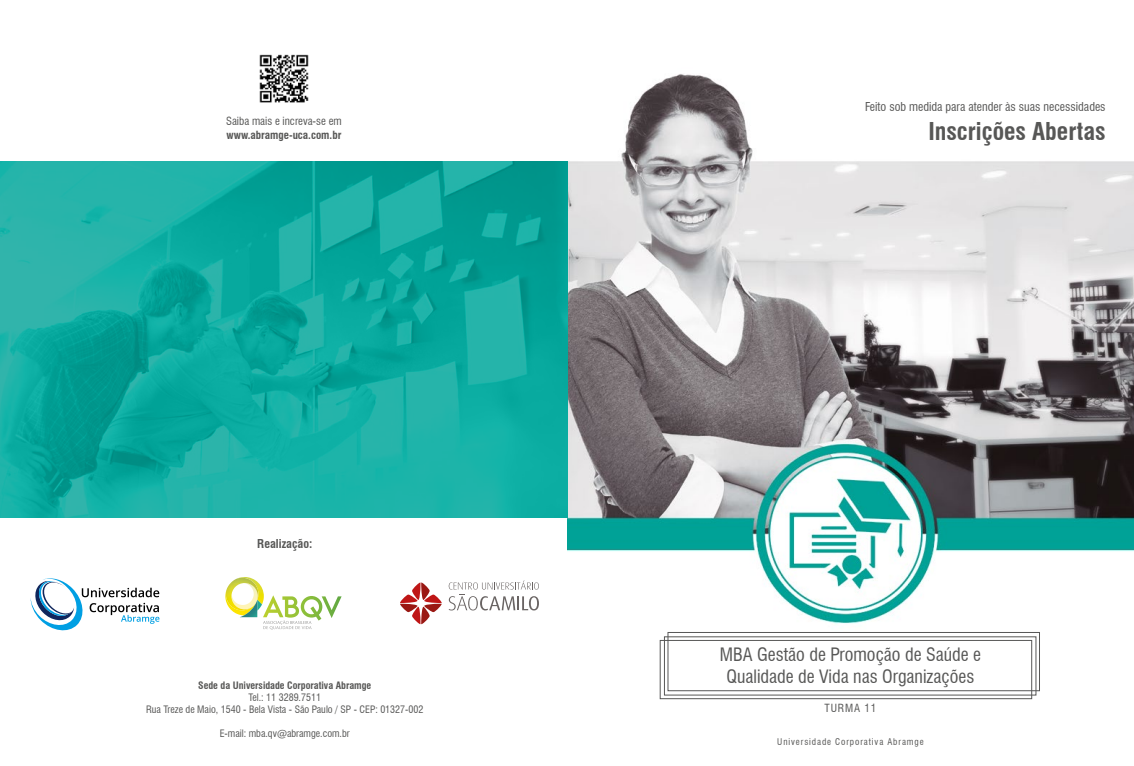
<style>
.page{position:relative;width:1134px;height:766px;background:#fff}
.page>*{position:absolute;margin:0;border:0;box-sizing:border-box;transform-origin:0 0}
.t1{font:700 condensed 24px "Swiss 721 BT";color:#575756}
.t2{font:condensed 18px/21.6px "Swiss 721 BT";color:#575756;text-align:center}
.t3{font:condensed 12px "Swiss 721 BT";color:#575756}
.t4{font:700 condensed 12px "Swiss 721 BT";color:#575756}
.t5{font:condensed 11px "Swiss 721 BT";color:#575756}
.t6{font:700 condensed 11px "Swiss 721 BT";color:#575756}
.t7{font:condensed 10px/12px "Swiss 721 BT";color:#575756;text-align:center}
.t8{font:700 condensed 10px "Swiss 721 BT";color:#575756}
.t9{font:condensed 9px "Swiss 721 BT";letter-spacing:.1em;color:#575756}
</style>
<div class="page">
<img style="left:568px;top:74px;width:566px;height:626px">
<div style="left:664px;top:636px;width:372px;height:59px;border:1px solid #575756"></div>
<div style="left:668px;top:632px;width:372px;height:58px;border:1px solid #575756"></div>
<div style="left:660px;top:640px;width:372px;height:58px;border:1px solid #575756"></div>
<img style="left:259px;top:54px;width:50px;height:49px">
<svg style="left:449px;top:580px;width:90px;height:30px"></svg>
<svg style="left:400px;top:582px;width:42px;height:43px"></svg>
<img style="left:227px;top:604px;width:4px;height:6px">
<img style="left:225px;top:577px;width:34px;height:27px">
<svg style="left:231px;top:583px;width:111px;height:46px"></svg>
<svg style="left:30px;top:578px;width:129px;height:53px"></svg>
<img style="left:0;top:162px;width:568px;height:355px">
<p class="t5" style="left:226px;top:115px;width:117px">Saiba mais e increva-se em</p>
<p class="t6" style="left:227px;top:128px;width:116px">www.abramge-uca.com.br</p>
<p class="t4" style="left:257px;top:536px;width:57px">Realização:</p>
<p class="t8" style="left:198px;top:679px;width:175px">Sede da Universidade Corporativa Abramge</p>
<p class="t7" style="left:146px;top:691px;width:279px">Tel.: 11 3289.7511<br>Rua Treze de Maio, 1540 - Bela Vista - São Paulo / SP - CEP: 01327-002</p>
<p class="t7" style="left:220px;top:727px;width:132px">E-mail: mba.qv@abramge.com.br</p>
<p class="t3" style="left:865px;top:100px;width:242px">Feito sob medida para atender às suas necessidades</p>
<h1 class="t1" style="left:928px;top:117px;width:179px">Inscrições Abertas</h1>
<h2 class="t2" style="left:720px;top:643px;width:263px">MBA Gestão de Promoção de Saúde e<br>Qualidade de Vida nas Organizações</h2>
<p class="t5" style="left:825px;top:701px;width:53px">TURMA 11</p>
<p class="t9" style="left:777px;top:736px;width:148px">Universidade Corporativa Abramge</p>
</div>
